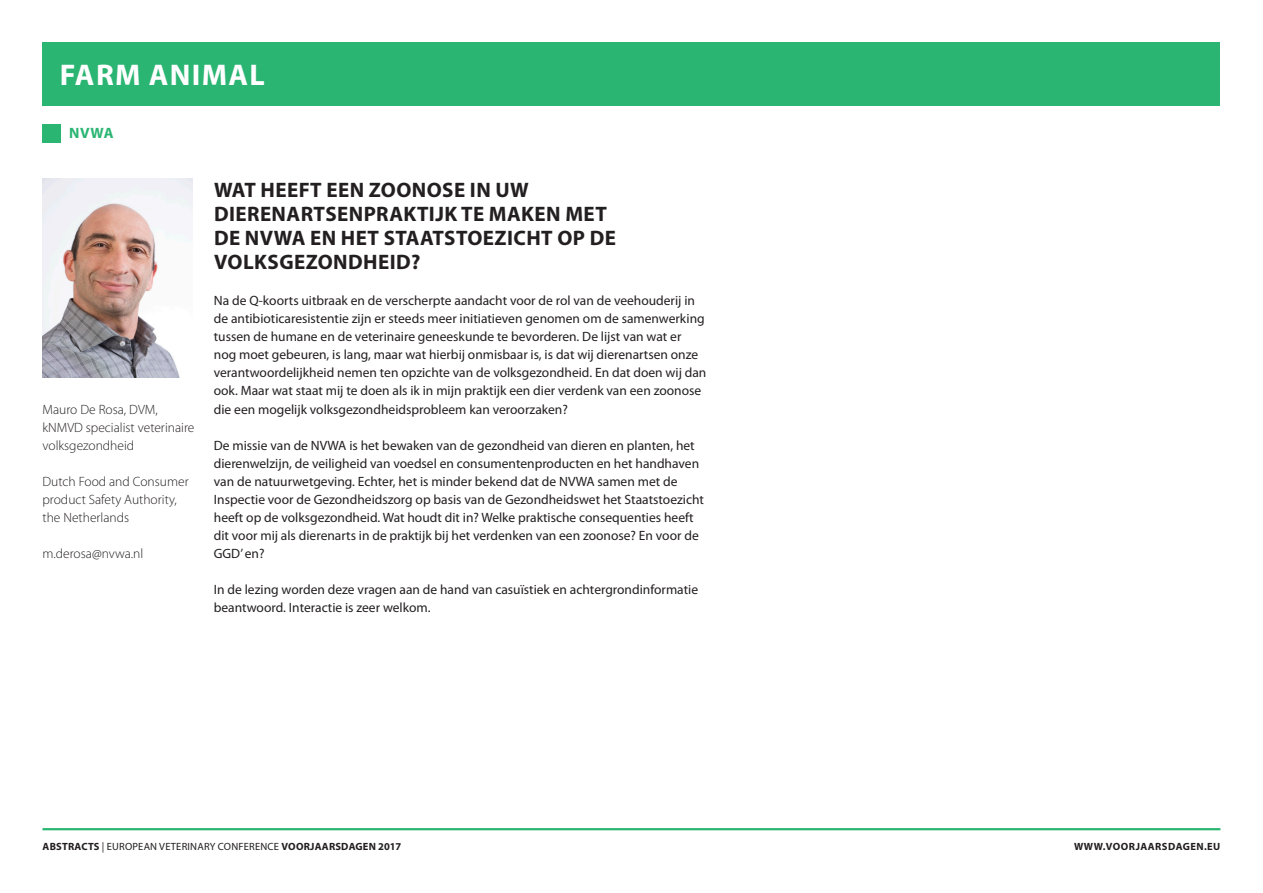
<style>
.page{position:relative;width:1263px;height:893px;background:#fff}
.page>*{position:absolute;margin:0;border:0;box-sizing:border-box;transform-origin:0 0}
.t1{font:700 30px "Myriad Pro";letter-spacing:.045em;color:#fff}
._02_Titel_Abstract{font:700 21px/24px "Myriad Pro";letter-spacing:.02em;color:#231f20}
.t2{font:700 15px "Myriad Pro";color:#2bb572}
._01_Platte_tekst{font:13.5px/18px "Myriad Pro";color:#231f20}
.t3{font:300 13.5px/18px "Myriad Pro";color:#231f20}
.t4{font:10.5px "Myriad Pro";letter-spacing:.02em;color:#231f20}
.t5{font:700 10.5px "Myriad Pro";letter-spacing:.045em;color:#231f20}
.s1{font-weight:700}
</style>
<div class="page">
<div style="left:43px;top:43px;width:1177px;height:63px;background:#2bb572"></div>
<hr style="left:43px;top:828px;width:1177px;height:2px;background:#2bb572">
<div style="left:43px;top:124px;width:18px;height:18px;background:#2bb572"></div>
<img style="left:43px;top:179px;width:150px;height:198px">
<hr style="left:1262px;top:43px;width:1px;height:31px;background:#ed028c">
<h1 class="t1" style="left:60px;top:58px;width:206px">FARM ANIMAL</h1>
<p class="t2" style="left:69px;top:125px;width:46px">NVWA</p>
<p class="t3" style="left:43px;top:400px;width:153px">Mauro De Rosa, DVM, kNMVD specialist veterinaire volksgezondheid</p>
<p class="t3" style="left:43px;top:473px;width:148px">Dutch Food and Consumer product Safety Authority, the Netherlands</p>
<p class="t3" style="left:43px;top:545px;width:102px">m.derosa@nvwa.nl</p>
<p class="_02_Titel_Abstract" style="left:214px;top:178px;width:403px">WAT HEEFT EEN ZOONOSE IN UW<br>DIERENARTSENPRAKTIJK TE MAKEN MET<br>DE NVWA EN HET STAATSTOEZICHT OP DE<br>VOLKSGEZONDHEID?</p>
<p class="_01_Platte_tekst" style="left:214px;top:292px;width:494px">Na de Q-koorts uitbraak en de verscherpte aandacht voor de rol van de veehouderij in de antibioticaresistentie zijn er steeds meer initiatieven genomen om de samenwerking tussen de humane en de veterinaire geneeskunde te bevorderen. De lijst van wat er nog moet gebeuren, is lang, maar wat hierbij onmisbaar is, is dat wij dierenartsen onze verantwoordelijkheid nemen ten opzichte van de volksgezondheid. En dat doen wij dan ook. Maar wat staat mij te doen als ik in mijn praktijk een dier verdenk van een zoonose die een mogelijk volksgezondheidsprobleem kan veroorzaken?</p>
<p class="_01_Platte_tekst" style="left:214px;top:436px;width:492px">De missie van de NVWA is het bewaken van de gezondheid van dieren en planten, het dierenwelzijn, de veiligheid van voedsel en consumentenproducten en het handhaven van de natuurwetgeving. Echter, het is minder bekend dat de NVWA samen met de Inspectie voor de Gezondheidszorg op basis van de Gezondheidswet het Staatstoezicht heeft op de volksgezondheid. Wat houdt dit in? Welke praktische consequenties heeft dit voor mij als dierenarts in de praktijk bij het verdenken van een zoonose? En voor de GGD’ en?</p>
<p class="_01_Platte_tekst" style="left:214px;top:581px;width:486px">In de lezing worden deze vragen aan de hand van casuïstiek en achtergrondinformatie beantwoord. Interactie is zeer welkom.</p>
<p class="t4" style="left:43px;top:841px;width:360px"><span class="s1">ABSTRACTS</span> | EUROPEAN VETERINARY CONFERENCE <span class="s1">VOORJAARSDAGEN 2017</span></p>
<p class="t5" style="left:1074px;top:841px;width:148px">WWW.VOORJAARSDAGEN.EU</p>
</div>
